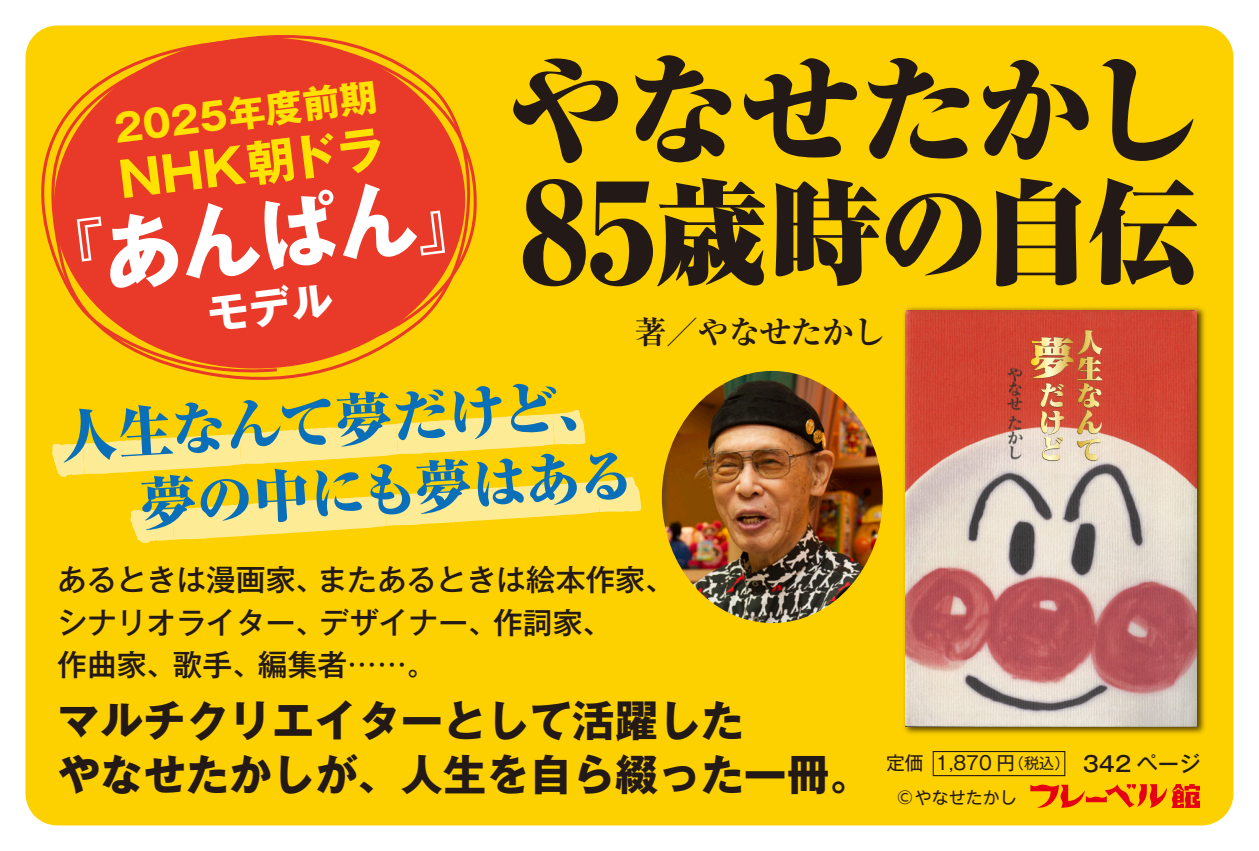
<style>
.page{position:relative;width:1259px;height:851px;background:#fff}
.page>*{position:absolute;margin:0;border:0;box-sizing:border-box;transform-origin:0 0}
.t1{font:900 118.2px "Ryumin Pr 5";letter-spacing:-.02em;color:#231916}
.t2{font:900 111.3px "Ryumin Pr 5";letter-spacing:-.03em;color:#231916}
.t3{font:700 82.2px "Gothic MB101 Pro";color:#fff}
.t4{font:800 expanded 56.7px/71.7px "Ryumin Pro";color:#096fb8}
.t5{font:700 48.6px "Gothic MB101 Pro";color:#ffe200}
.t6{font:700 42.9px/54.3px "Gothic MB101 Pro";color:#231916}
.t7{font:700 37.5px "Gothic MB101 Pro";color:#ffe200}
.t8{font:700 31.8px "Ryumin Pr 5";letter-spacing:-.025em;color:#231916}
.t9{font:500 29.7px/42.6px "Gothic MB101 Pro";color:#231916}
.t10{font:18.6px "Gothic MB101 Pro";color:#231916}
.t11{font:17.1px "UD Shin M Go Pr 6 N";color:#231916}
.s1{font-size:134.7px}
.s2{font-size:15.3px}
.s3{font-weight:500;font-size:21.3px}
</style>
<div class="page">
<div style="left:26px;top:26px;width:1207px;height:799px;background:#fdd000;border-radius:32px"></div>
<svg style="left:1030px;top:784px;width:170px;height:24px"></svg>
<svg style="left:25px;top:33px;width:452px;height:344px"></svg>
<svg style="left:52px;top:410px;width:589px;height:132px"></svg>
<img style="left:904px;top:307px;width:301px;height:427px">
<img style="left:905px;top:310px;width:291px;height:416px">
<div style="left:932px;top:750px;width:133px;height:26px;border:1px solid #231916"></div>
<img style="left:662px;top:371px;width:220px;height:252px">
<svg style="left:1077px;top:330px;width:18px;height:24px"></svg>
<div style="left:208px;top:283px;width:126px;height:49px;background:#e83929"></div>
<p class="t7" style="left:111px;top:97px;width:266px;rotate:-7deg">2025年度前期</p>
<h3 class="t5" style="left:114px;top:140px;width:269px;rotate:-7deg">NHK朝ドラ</h3>
<h3 class="t3" style="left:58px;top:192px;width:435px;rotate:-7deg">『あんぱん』</h3>
<h1 class="t1" style="left:507px;top:17px;width:692px">やなせたかし</h1>
<h2 class="t2" style="left:521px;top:144px;width:680px"><span class="s1">85</span>歳時の自伝</h2>
<p class="t8" style="left:635px;top:307px;width:251px">著／やなせたかし</p>
<h3 class="t4" style="left:134px;top:391px;width:497px;text-indent:-76px;rotate:-3deg">人生なんて夢だけど、夢の中にも夢はある</h3>
<p class="t9" style="left:57px;top:554px;width:619px">あるときは漫画家、またあるときは絵本作家、シナリオライター、デザイナー、作詞家、<br>作曲家、歌手、編集者……。</p>
<h3 class="t6" style="left:57px;top:687px;width:817px">マルチクリエイターとして活躍した<br>やなせたかしが、人生を自ら綴った一冊。</h3>
<p class="t10" style="left:886px;top:747px;width:316px">定価 1,870 円<span class="s2">（税込）</span> <span class="s3">342 ページ</span></p>
<p class="t11" style="left:897px;top:783px;width:121px">©やなせたかし</p>
</div>
